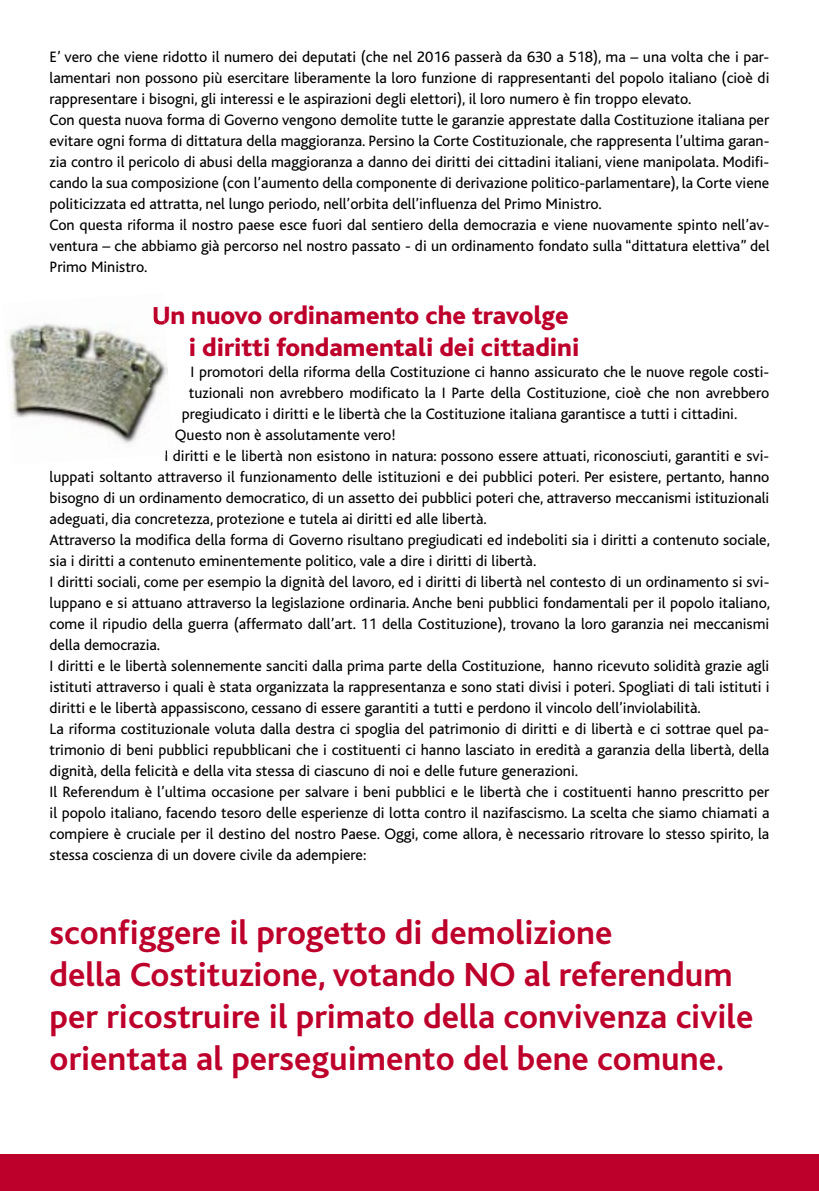
<style>
.page{position:relative;width:819px;height:1191px;background:#fff}
.page>*{position:absolute;margin:0;border:0;box-sizing:border-box;transform-origin:0 0}
.t1{font:700 35px/42px "Bliss";color:#bd002b}
.t2{font:800 26.25px/31.5px "Bliss";color:#bd002b}
.t3{font:15.75px/21px "Bliss";color:#000}
</style>
<div class="page">
<img style="left:6px;top:323px;width:162px;height:132px">
<img style="left:153px;top:307px;width:12px;height:23px">
<div style="left:0;top:1154px;width:819px;height:37px;background:#bd002b"></div>
<p class="t3" style="left:50px;top:46px;width:721px">E’ vero che viene ridotto il numero dei deputati (che nel 2016 passerà da 630 a 518), ma – una volta che i par&shy;lamentari non possono più esercitare liberamente la loro funzione di rappresentanti del popolo italiano (cioè di rappresentare i bisogni, gli interessi e le aspirazioni degli elettori), il loro numero è fin troppo elevato.<br>Con questa nuova forma di Governo vengono demolite tutte le garanzie apprestate dalla Costituzione italiana per evitare ogni forma di dittatura della maggioranza. Persino la Corte Costituzionale, che rappresenta l’ultima garan&shy;zia contro il pericolo di abusi della maggioranza a danno dei diritti dei cittadini italiani, viene manipolata. Modifi&shy;cando la sua composizione (con l’aumento della componente di derivazione politico-parlamentare), la Corte viene politicizzata ed attratta, nel lungo periodo, nell’orbita dell’influenza del Primo Ministro.<br>Con questa riforma il nostro paese esce fuori dal sentiero della democrazia e viene nuovamente spinto nell’av&shy;ventura – che abbiamo già percorso nel nostro passato - di un ordinamento fondato sulla “dittatura elettiva” del Primo Ministro.</p>
<h2 class="t2" style="left:189px;top:300px;width:392px;text-indent:-37px">Un nuovo ordinamento che travolge i diritti fondamentali dei cittadini</h2>
<p class="t3" style="left:191px;top:361px;width:580px">I promotori della riforma della Costituzione ci hanno assicurato che le nuove regole costi-</p>
<p class="t3" style="left:189px;top:382px;width:582px">tuzionali non avrebbero modificato la I Parte della Costituzione, cioè che non avrebbero</p>
<p class="t3" style="left:182px;top:403px;width:557px">pregiudicato i diritti e le libertà che la Costituzione italiana garantisce a tutti i cittadini.</p>
<p class="t3" style="left:175px;top:424px;width:222px">Questo non è assolutamente vero!</p>
<p class="t3" style="left:164px;top:445px;width:606px">I diritti e le libertà non esistono in natura: possono essere attuati, riconosciuti, garantiti e svi-</p>
<p class="t3" style="left:50px;top:466px;width:721px">luppati soltanto attraverso il funzionamento delle istituzioni e dei pubblici poteri. Per esistere, pertanto, hanno</p>
<p class="t3" style="left:50px;top:487px;width:721px">bisogno di un ordinamento democratico, di un assetto dei pubblici poteri che, attraverso meccanismi istituzionali</p>
<p class="t3" style="left:50px;top:508px;width:438px">adeguati, dia concretezza, protezione e tutela ai diritti ed alle libertà.</p>
<p class="t3" style="left:50px;top:529px;width:721px">Attraverso la modifica della forma di Governo risultano pregiudicati ed indeboliti sia i diritti a contenuto sociale,</p>
<p class="t3" style="left:50px;top:550px;width:488px">sia i diritti a contenuto eminentemente politico, vale a dire i diritti di libertà.</p>
<p class="t3" style="left:50px;top:571px;width:721px">I diritti sociali, come per esempio la dignità del lavoro, ed i diritti di libertà nel contesto di un ordinamento si svi-</p>
<p class="t3" style="left:50px;top:592px;width:721px">luppano e si attuano attraverso la legislazione ordinaria. Anche beni pubblici fondamentali per il popolo italiano,</p>
<p class="t3" style="left:50px;top:613px;width:721px">come il ripudio della guerra (affermato dall’art. 11 della Costituzione), trovano la loro garanzia nei meccanismi</p>
<p class="t3" style="left:50px;top:634px;width:112px">della democrazia.</p>
<p class="t3" style="left:50px;top:655px;width:721px">I diritti e le libertà solennemente sanciti dalla prima parte della Costituzione, hanno ricevuto solidità grazie agli</p>
<p class="t3" style="left:50px;top:676px;width:721px">istituti attraverso i quali è stata organizzata la rappresentanza e sono stati divisi i poteri. Spogliati di tali istituti i</p>
<p class="t3" style="left:50px;top:697px;width:652px">diritti e le libertà appassiscono, cessano di essere garantiti a tutti e perdono il vincolo dell’inviolabilità.</p>
<p class="t3" style="left:50px;top:718px;width:721px">La riforma costituzionale voluta dalla destra ci spoglia del patrimonio di diritti e di libertà e ci sottrae quel pa-</p>
<p class="t3" style="left:50px;top:739px;width:721px">trimonio di beni pubblici repubblicani che i costituenti ci hanno lasciato in eredità a garanzia della libertà, della</p>
<p class="t3" style="left:50px;top:760px;width:530px">dignità, della felicità e della vita stessa di ciascuno di noi e delle future generazioni.</p>
<p class="t3" style="left:50px;top:781px;width:721px">Il Referendum è l’ultima occasione per salvare i beni pubblici e le libertà che i costituenti hanno prescritto per</p>
<p class="t3" style="left:50px;top:802px;width:721px">il popolo italiano, facendo tesoro delle esperienze di lotta contro il nazifascismo. La scelta che siamo chiamati a</p>
<p class="t3" style="left:50px;top:823px;width:721px">compiere è cruciale per il destino del nostro Paese. Oggi, come allora, è necessario ritrovare lo stesso spirito, la</p>
<p class="t3" style="left:50px;top:844px;width:318px">stessa coscienza di un dovere civile da adempiere:</p>
<h1 class="t1" style="left:50px;top:912px;width:705px">sconfiggere il progetto di demolizione<br>della Costituzione, votando NO al referendum per ricostruire il primato della convivenza civile orientata al perseguimento del bene comune.</h1>
</div>
